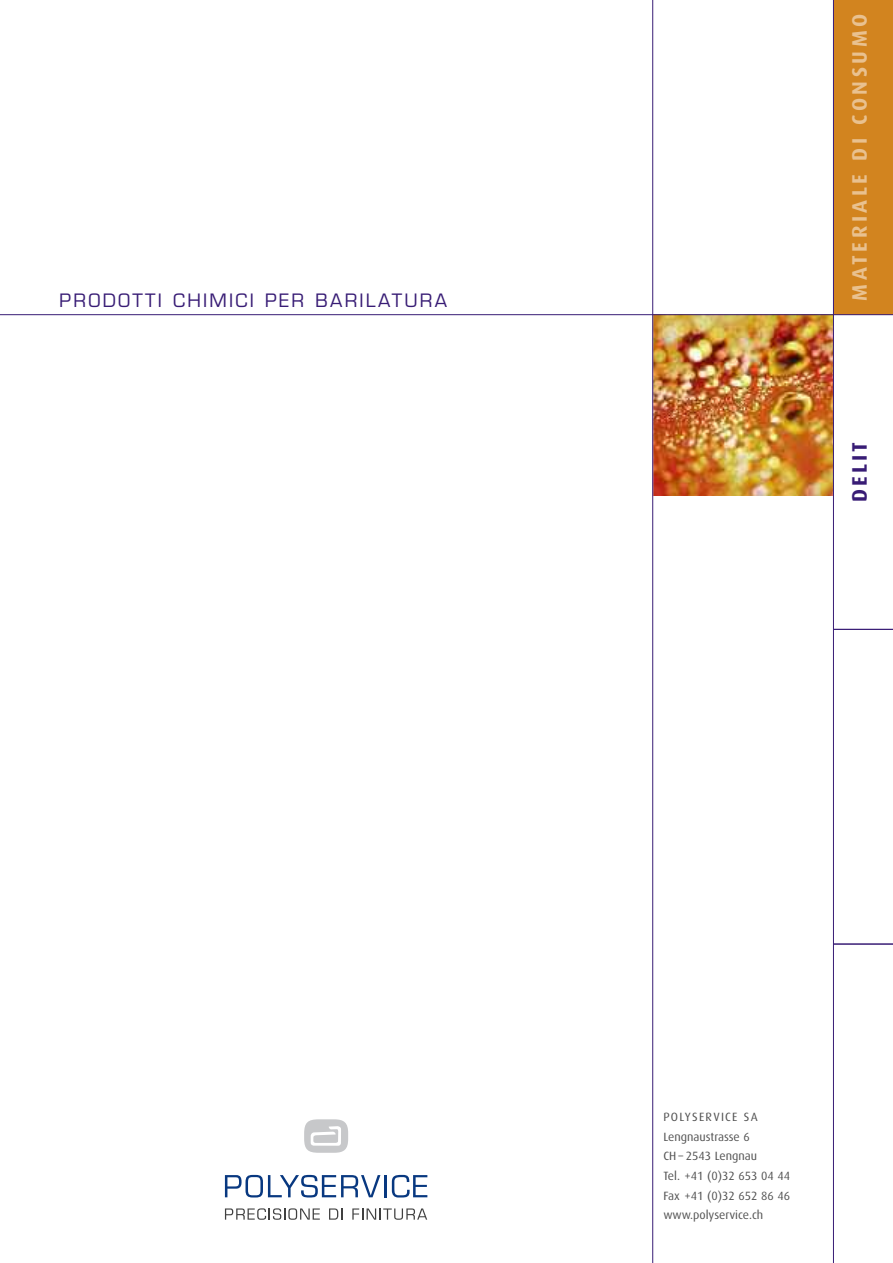
<style>
.page{position:relative;width:893px;height:1263px;background:#fff}
.page>*{position:absolute;margin:0;border:0;box-sizing:border-box;transform-origin:0 0}
.t1{font:700 21px "Dax";letter-spacing:.17em;color:#e9c18f}
.t2{font:700 21px "Dax";letter-spacing:.14em;color:#381c75}
.t3{font:18px "Eurostile";letter-spacing:.125em;color:#381c75}
.t4{font:12px/19.6px "Dax";color:#515151}
</style>
<div class="page">
<svg style="left:225px;top:1175px;width:155px;height:22px"></svg>
<hr style="left:384px;top:1175px;width:3px;height:22px;background:#083880">
<svg style="left:392px;top:1175px;width:35px;height:22px"></svg>
<div style="left:304px;top:1119px;width:44px;height:34px;background:#c7c8ca;border-radius:14px"></div>
<svg style="left:311px;top:1126px;width:30px;height:20px"></svg>
<svg style="left:225px;top:1208px;width:95px;height:12px"></svg>
<svg style="left:329px;top:1208px;width:14px;height:12px"></svg>
<svg style="left:352px;top:1208px;width:75px;height:12px"></svg>
<img style="left:653px;top:315px;width:180px;height:180px">
<div style="left:833px;top:0;width:60px;height:315px;background:#d2841f"></div>
<hr style="left:833px;top:629px;width:60px;height:1px;background:#381c75">
<hr style="left:833px;top:944px;width:60px;height:1px;background:#381c75">
<hr style="left:833px;top:0;width:1px;height:1263px;background:#381c75">
<hr style="left:652px;top:0;width:1px;height:1263px;background:#381c75">
<hr style="left:0;top:314px;width:893px;height:1px;background:#381c75">
<h2 class="t3" style="left:60px;top:293px;width:389px">PRODOTTI CHIMICI PER BARILATURA</h2>
<h1 class="t1" style="left:850px;top:301px;width:288px;rotate:-90deg">MATERIALE DI CONSUMO</h1>
<h1 class="t2" style="left:850px;top:502px;width:61px;rotate:-90deg">DELIT</h1>
<p class="t4" style="left:663px;top:1108px;width:128px">POLYSERVICE SA<br>Lengnaustrasse 6<br>CH – 2543 Lengnau<br>Tel. +41 (0)32 653 04 44<br>Fax +41 (0)32 652 86 46 www.polyservice.ch</p>
</div>
